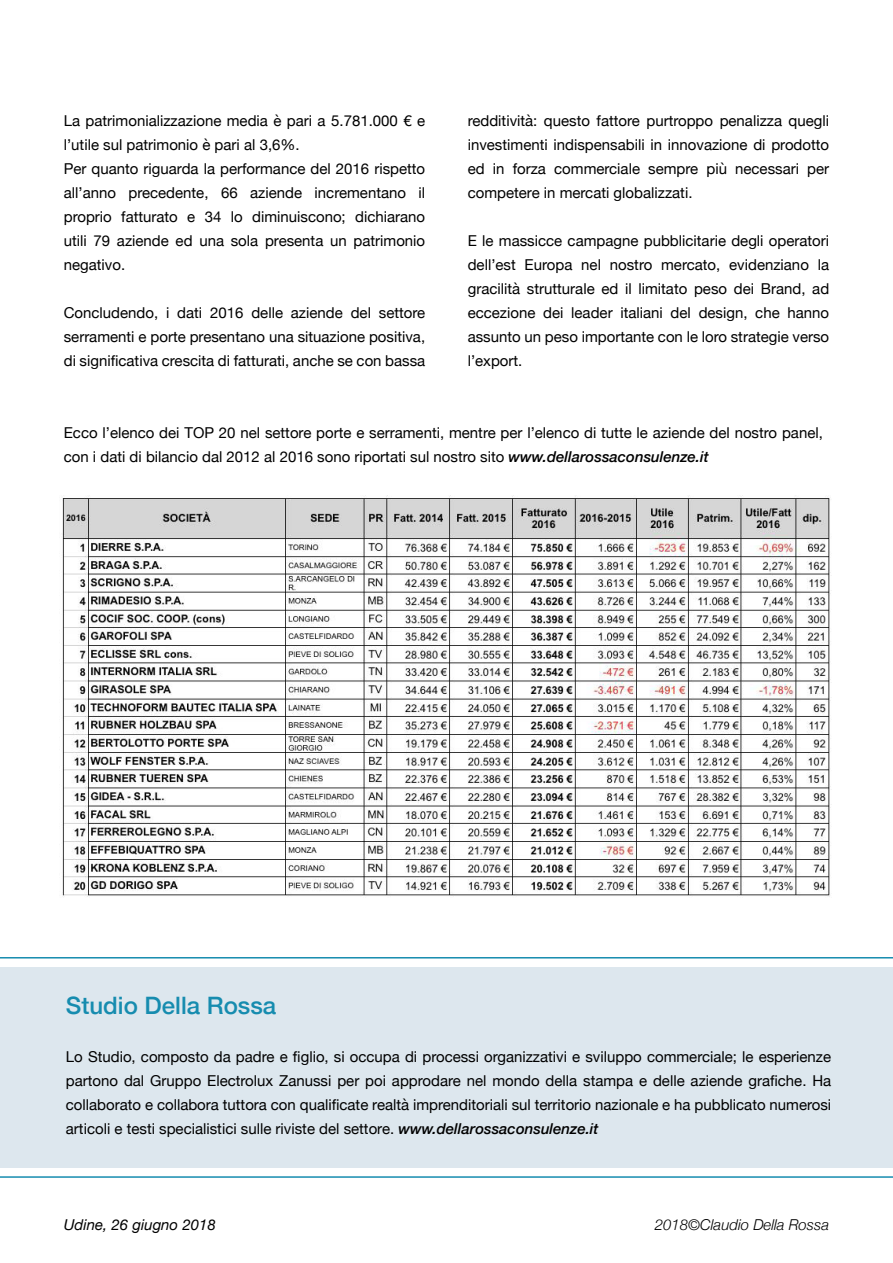
<style>
.page{position:relative;width:893px;height:1263px;background:#fff}
.page>*{position:absolute;margin:0;border:0;box-sizing:border-box;transform-origin:0 0}
.t1{font:500 24px "Helvetica Neue";color:#168caf}
.t2{font:15px/24px "Helvetica Neue";color:#000;text-align:justify}
.t3{font:italic 300 15px "Helvetica Neue";color:#000}
.t4{font:italic 15px "Helvetica Neue";color:#000}
.s1{font-weight:500;font-style:italic}
</style>
<div class="page">
<img style="left:62px;top:495px;width:769px;height:402px">
<div style="left:0;top:968px;width:893px;height:200px;background:#dde7ee"></div>
<hr style="left:0;top:957px;width:893px;height:1px;background:#168caf">
<hr style="left:0;top:1176px;width:893px;height:2px;background:#168caf">
<p class="t2" style="left:64px;top:110px;width:363px;text-align:left">La patrimonializzazione media è pari a 5.781.000 € e l’utile sul patrimonio è pari al 3,6%.<br>Per quanto riguarda la performance del 2016 rispetto all’anno precedente, 66 aziende incrementano il proprio fatturato e 34 lo diminuiscono; dichiarano utili 79 aziende ed una sola presenta un patrimonio negativo.</p>
<p class="t2" style="left:64px;top:302px;width:363px">Concludendo, i dati 2016 delle aziende del settore serramenti e porte presentano una situazione positiva, di significativa crescita di fatturati, anche se con bassa</p>
<p class="t2" style="left:468px;top:110px;width:363px">redditività: questo fattore purtroppo penalizza quegli investimenti indispensabili in innovazione di prodotto ed in forza commerciale sempre più necessari per competere in mercati globalizzati.</p>
<p class="t2" style="left:468px;top:230px;width:363px">E le massicce campagne pubblicitarie degli operatori dell’est Europa nel nostro mercato, evidenziano la gracilità strutturale ed il limitato peso dei Brand, ad eccezione dei leader italiani del design, che hanno assunto un peso importante con le loro strategie verso l’export.</p>
<p class="t2" style="left:64px;top:422px;width:761px">Ecco l’elenco dei TOP 20 nel settore porte e serramenti, mentre per l’elenco di tutte le aziende del nostro panel, con i dati di bilancio dal 2012 al 2016 sono riportati sul nostro sito <span class="s1">www.dellarossaconsulenze.it</span></p>
<h1 class="t1" style="left:66px;top:986px;width:212px">Studio Della Rossa</h1>
<p class="t2" style="left:66px;top:1046px;width:767px">Lo Studio, composto da padre e figlio, si occupa di processi organizzativi e sviluppo commerciale; le esperienze partono dal Gruppo Electrolux Zanussi per poi approdare nel mondo della stampa e delle aziende grafiche. Ha collaborato e collabora tuttora con qualificate realtà imprenditoriali sul territorio nazionale e ha pubblicato numerosi articoli e testi specialistici sulle riviste del settore. <span class="s1">www.dellarossaconsulenze.it</span></p>
<p class="t4" style="left:64px;top:1214px;width:154px">Udine, 26 giugno 2018</p>
<p class="t3" style="left:655px;top:1213px;width:176px">2018©Claudio Della Rossa</p>
</div>
